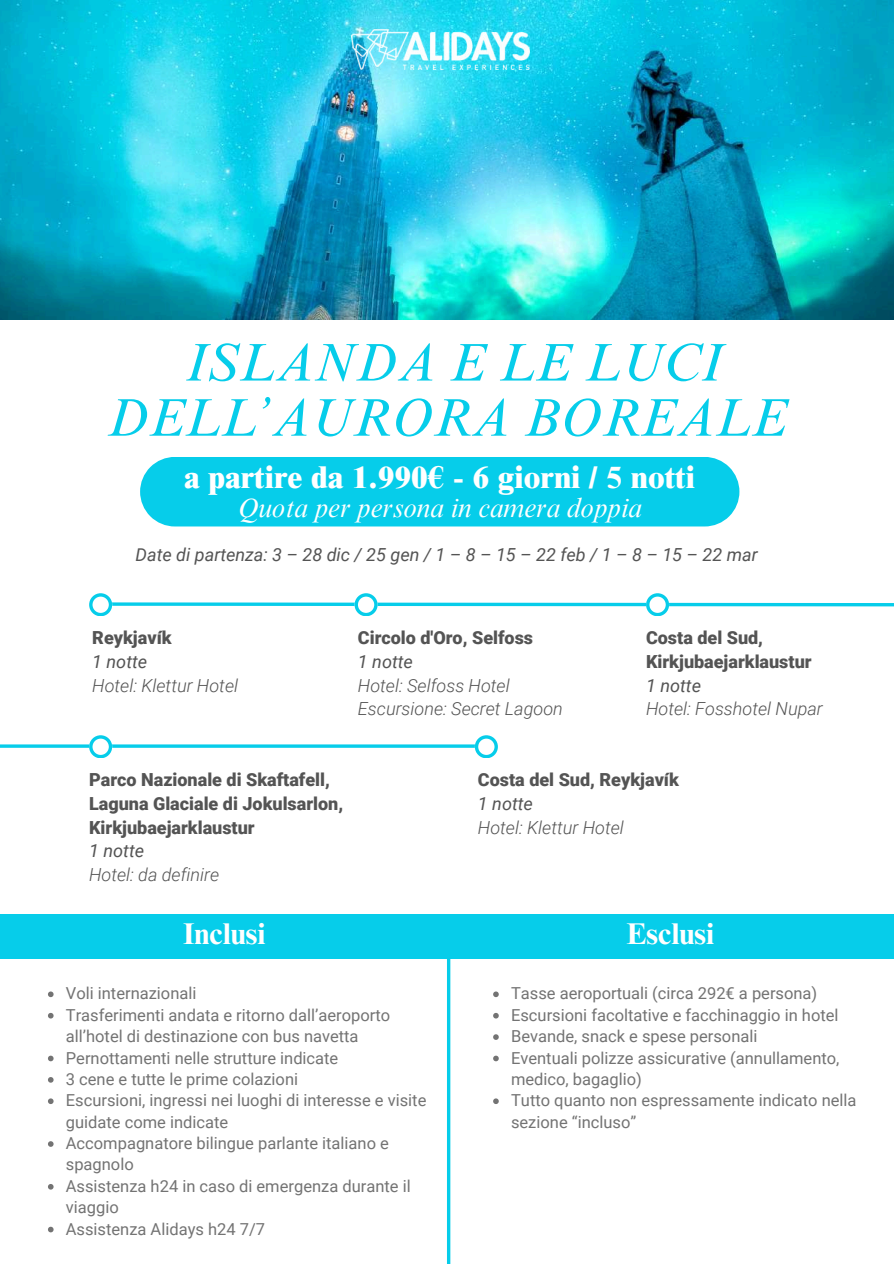
<style>
.page{position:relative;width:894px;height:1264px;background:#fff}
.page>*{position:absolute;margin:0;border:0;box-sizing:border-box;transform-origin:0 0}
.t1{font:italic 54px/55.2px "Times NRMT Pro";color:#06cdea;text-align:center}
.t2{font:800 31.5px "Times NRMT Pro";color:#fff}
.t3{font:700 30px "Times NRMT Pro";color:#fff}
.t4{font:italic 27px "Times NRMT Pro";color:#fff}
.t5{font:900 18px/23.7px "Roboto";color:#545454}
.t6{font:italic 300 18px/23.7px "Roboto";color:#545454}
.t7{font:italic 18px "Roboto";color:#545454}
.t8{font:16.5px/21.3px "Roboto";color:#737373}
</style>
<div class="page">
<div style="left:140px;top:457px;width:599px;height:69px;background:#06cdea"></div>
<img style="left:0;top:0;width:893px;height:319px">
<hr style="left:447px;top:928px;width:3px;height:335px;background:#06cdea">
<svg style="left:89px;top:593px;width:804px;height:22px"></svg>
<div style="left:0;top:914px;width:893px;height:44px;background:#06cdea"></div>
<img style="left:351px;top:30px;width:178px;height:39px">
<hr style="left:0;top:744px;width:486px;height:3px;background:#06cdea">
<svg style="left:89px;top:735px;width:23px;height:22px"></svg>
<svg style="left:48px;top:991px;width:6px;height:6px"></svg>
<svg style="left:48px;top:1012px;width:6px;height:6px"></svg>
<svg style="left:48px;top:1055px;width:6px;height:6px"></svg>
<svg style="left:48px;top:1077px;width:6px;height:5px"></svg>
<svg style="left:48px;top:1098px;width:6px;height:6px"></svg>
<svg style="left:48px;top:1141px;width:6px;height:5px"></svg>
<svg style="left:48px;top:1184px;width:6px;height:5px"></svg>
<svg style="left:48px;top:1226px;width:6px;height:6px"></svg>
<svg style="left:493px;top:991px;width:5px;height:6px"></svg>
<svg style="left:493px;top:1013px;width:5px;height:5px"></svg>
<svg style="left:493px;top:1034px;width:5px;height:5px"></svg>
<svg style="left:493px;top:1055px;width:5px;height:6px"></svg>
<svg style="left:493px;top:1098px;width:5px;height:6px"></svg>
<svg style="left:474px;top:735px;width:23px;height:22px"></svg>
<h1 class="t1" style="left:107px;top:341px;width:681px">ISLANDA E LE LUCI<br>DELL’AURORA BOREALE</h1>
<h2 class="t2" style="left:184px;top:465px;width:512px">a partire da 1.990€ - 6 giorni / 5 notti</h2>
<h3 class="t4" style="left:237px;top:498px;width:405px">Quota per persona in camera doppia</h3>
<p class="t7" style="left:135px;top:544px;width:623px">Date di partenza: 3 – 28 dic / 25 gen / 1 – 8 – 15 – 22 feb / 1 – 8 – 15 – 22 mar</p>
<p class="t5" style="left:92px;top:626px;width:81px">Reykjavík</p>
<p class="t7" style="left:92px;top:651px;width:56px">1 notte</p>
<p class="t6" style="left:92px;top:673px;width:147px">Hotel: Klettur Hotel</p>
<p class="t5" style="left:358px;top:626px;width:177px">Circolo d'Oro, Selfoss</p>
<p class="t7" style="left:358px;top:651px;width:56px">1 notte</p>
<p class="t6" style="left:358px;top:673px;width:206px">Hotel: Selfoss Hotel<br>Escursione: Secret Lagoon</p>
<p class="t5" style="left:646px;top:626px;width:167px">Costa del Sud,<br>Kirkjubaejarklaustur</p>
<p class="t7" style="left:646px;top:675px;width:56px">1 notte</p>
<p class="t6" style="left:646px;top:697px;width:178px">Hotel: Fosshotel Nupar</p>
<p class="t5" style="left:89px;top:768px;width:255px">Parco Nazionale di Skaftafell,<br>Laguna Glaciale di Jokulsarlon,<br>Kirkjubaejarklaustur</p>
<p class="t7" style="left:89px;top:840px;width:56px">1 notte</p>
<p class="t6" style="left:89px;top:863px;width:132px">Hotel: da definire</p>
<h3 class="t3" style="left:183px;top:922px;width:84px">Inclusi</h3>
<p class="t5" style="left:478px;top:768px;width:202px">Costa del Sud, Reykjavík</p>
<p class="t7" style="left:478px;top:793px;width:56px">1 notte</p>
<p class="t6" style="left:478px;top:815px;width:147px">Hotel: Klettur Hotel</p>
<h3 class="t3" style="left:626px;top:922px;width:89px">Esclusi</h3>
<p class="t8" style="left:66px;top:983px;width:362px">Voli internazionali<br>Trasferimenti andata e ritorno dall’aeroporto all’hotel di destinazione con bus navetta Pernottamenti nelle strutture indicate<br>3 cene e tutte le prime colazioni<br>Escursioni, ingressi nei luoghi di interesse e visite guidate come indicate<br>Accompagnatore bilingue parlante italiano e spagnolo<br>Assistenza h24 in caso di emergenza durante il viaggio<br>Assistenza Alidays h24 7/7</p>
<p class="t8" style="left:511px;top:983px;width:347px">Tasse aeroportuali (circa 292€ a persona)<br>Escursioni facoltative e facchinaggio in hotel Bevande, snack e spese personali<br>Eventuali polizze assicurative (annullamento, medico, bagaglio)<br>Tutto quanto non espressamente indicato nella sezione “incluso”</p>
</div>
